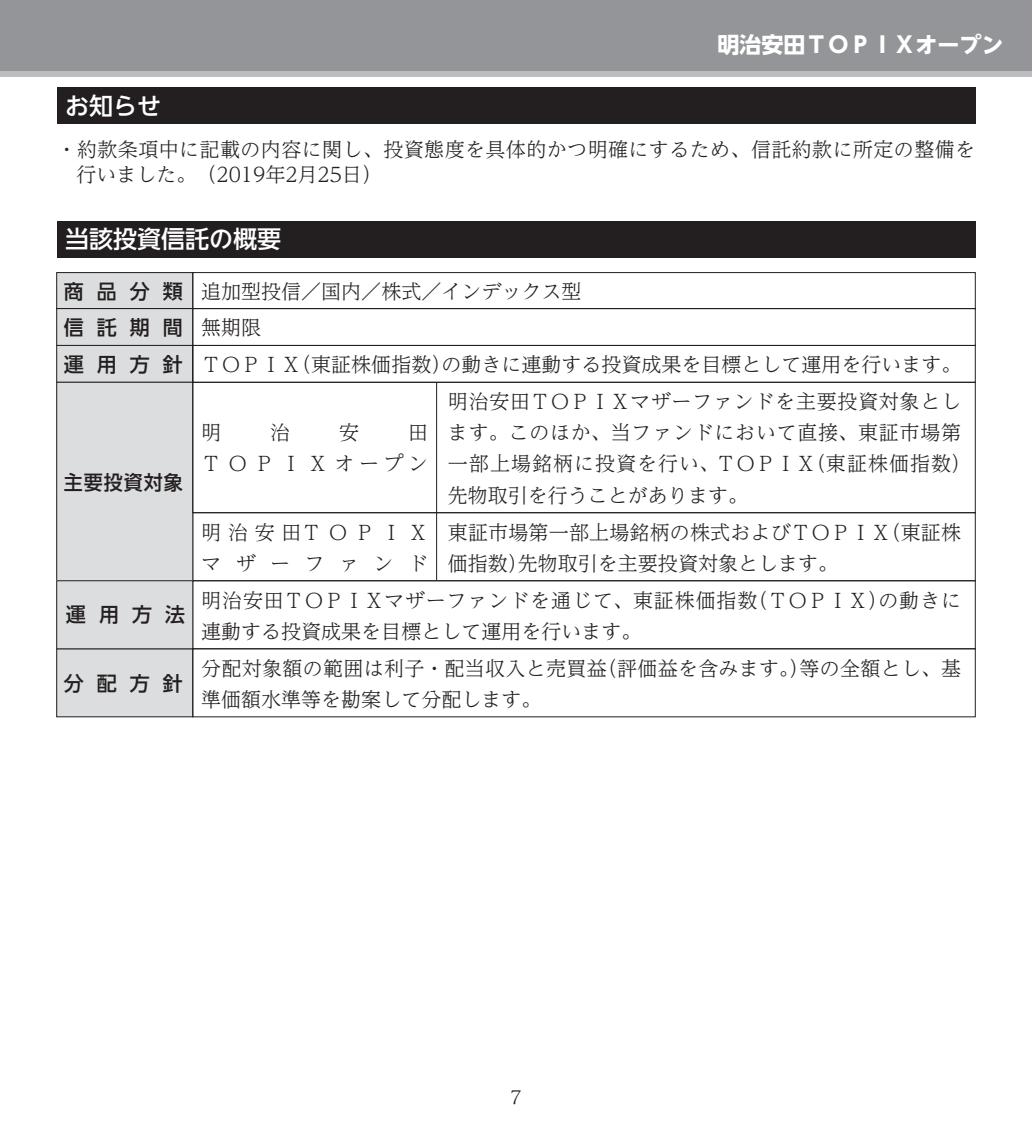
<style>
.page{position:relative;width:1032px;height:1134px;background:#fff}
.page>*{position:absolute;margin:0;border:0;box-sizing:border-box;transform-origin:0 0}
.t1{font:24px "UD Shin Go NT Pro Medium 90 msp RKSJ H";color:#fff}
.t2{font:22px "UD Shin Go NT Pro Bold 90 msp RKSJ H";color:#fff}
.t3{font:20px/31.2px "UD Reimin Pro Light 90 msp RKSJ H";letter-spacing:.01em;color:#231f20}
.t4{font:20px/31.2px "UD Reimin Pro Light 90 msp RKSJ H";letter-spacing:.035em;color:#231f20}
.t5{font:20px/36.8px "UD Shin Go NT Pro Medium 90 msp RKSJ H";letter-spacing:.65em;color:#231f20}
.t6{font:20px/31.2px "UD Reimin Pro Light 90 msp RKSJ H";letter-spacing:.725em;color:#231f20}
.t7{font:20px "UD Shin Go NT Pro Medium 90 msp RKSJ H";letter-spacing:.65em;color:#231f20;scale:.95 1}
.t8{font:18px "UD Reimin Pro Light 90 msp RKSJ H";color:#231f20}
.s1{font-family:"UD Shin Go NT Pro Medium 90 msp RKSJ H"}
</style>
<div class="page">
<div style="left:0;top:0;width:1032px;height:71px;background:#939598"></div>
<div style="left:0;top:71px;width:1032px;height:6px;background:#bcbdc0"></div>
<svg style="left:56px;top:272px;width:920px;height:110px"></svg>
<div style="left:57px;top:649px;width:136px;height:68px;background:#dcdddf"></div>
<div style="left:57px;top:382px;width:136px;height:199px;background:#dcdddf"></div>
<div style="left:56px;top:382px;width:137px;height:199px;border:1px solid #231f20"></div>
<svg style="left:192px;top:381px;width:784px;height:269px"></svg>
<div style="left:57px;top:581px;width:136px;height:68px;background:#dcdddf"></div>
<div style="left:56px;top:580px;width:137px;height:69px;border:1px solid #231f20"></div>
<div style="left:57px;top:221px;width:918px;height:36px;background:#231f20"></div>
<div style="left:57px;top:88px;width:918px;height:36px;background:#231f20"></div>
<p class="t1" style="left:65px;top:97px;width:97px">お知らせ</p>
<p class="t2" style="left:717px;top:37px;width:287px">明治安田ＴＯＰＩＸオープン</p>
<p class="t3" style="left:77px;top:139px;width:900px;line-height:25.6px;text-indent:-20px">・約款条項中に記載の内容に関し、投資態度を具体的かつ明確にするため、信託約款に所定の整備を行いました。（2019年2月25日）</p>
<p class="t1" style="left:65px;top:230px;width:217px">当該投資信託の概要</p>
<p class="t3" style="left:201px;top:276px;width:762px;line-height:36.4px;text-indent:-137px"><span class="s1">商 品 分 類</span> 追加型投信／国内／株式／インデックス型<br>無期限<br>ＴＯＰＩＸ（東証株価指数）の動きに連動する投資成果を目標として運用を行います。</p>
<p class="t5" style="left:64px;top:312px;width:121px">信託期間運用方針</p>
<p class="t7" style="left:64px;top:475px;width:127px">主要投資対象</p>
<p class="t5" style="left:66px;top:599px;width:121px">運用方法</p>
<p class="t5" style="left:64px;top:668px;width:121px">分配方針</p>
<p class="t3" style="left:201px;top:420px;width:21px">明</p>
<p class="t3" style="left:270px;top:420px;width:21px">治</p>
<p class="t3" style="left:339px;top:420px;width:21px">安</p>
<p class="t3" style="left:201px;top:420px;width:228px;text-align:right">田<br>Ｔ Ｏ Ｐ Ｉ Ｘ オープン</p>
<p class="t6" style="left:201px;top:519px;width:228px">明治安田Ｔ Ｏ Ｐ Ｉ Ｘマザーファンド</p>
<p class="t4" style="left:448px;top:389px;width:525px">明治安田ＴＯＰＩＸマザーファンドを主要投資対象とします。このほか、当ファンドにおいて直接、東証市場第一部上場銘柄に投資を行い、ＴＯＰＩＸ（東証株価指数）先物取引を行うことがあります。</p>
<p class="t3" style="left:448px;top:519px;width:515px">東証市場第一部上場銘柄の株式およびＴＯＰＩＸ（東証株価指数）先物取引を主要投資対象とします。</p>
<p class="t3" style="left:201px;top:587px;width:761px">明治安田ＴＯＰＩＸマザーファンドを通じて、東証株価指数（ＴＯＰＩＸ）の動きに連動する投資成果を目標として運用を行います。</p>
<p class="t3" style="left:201px;top:655px;width:761px">分配対象額の範囲は利子・配当収入と売買益（評価益を含みます。）等の全額とし、基準価額水準等を勘案して分配します。</p>
<p class="t8" style="left:510px;top:1091px;width:12px">7</p>
</div>
